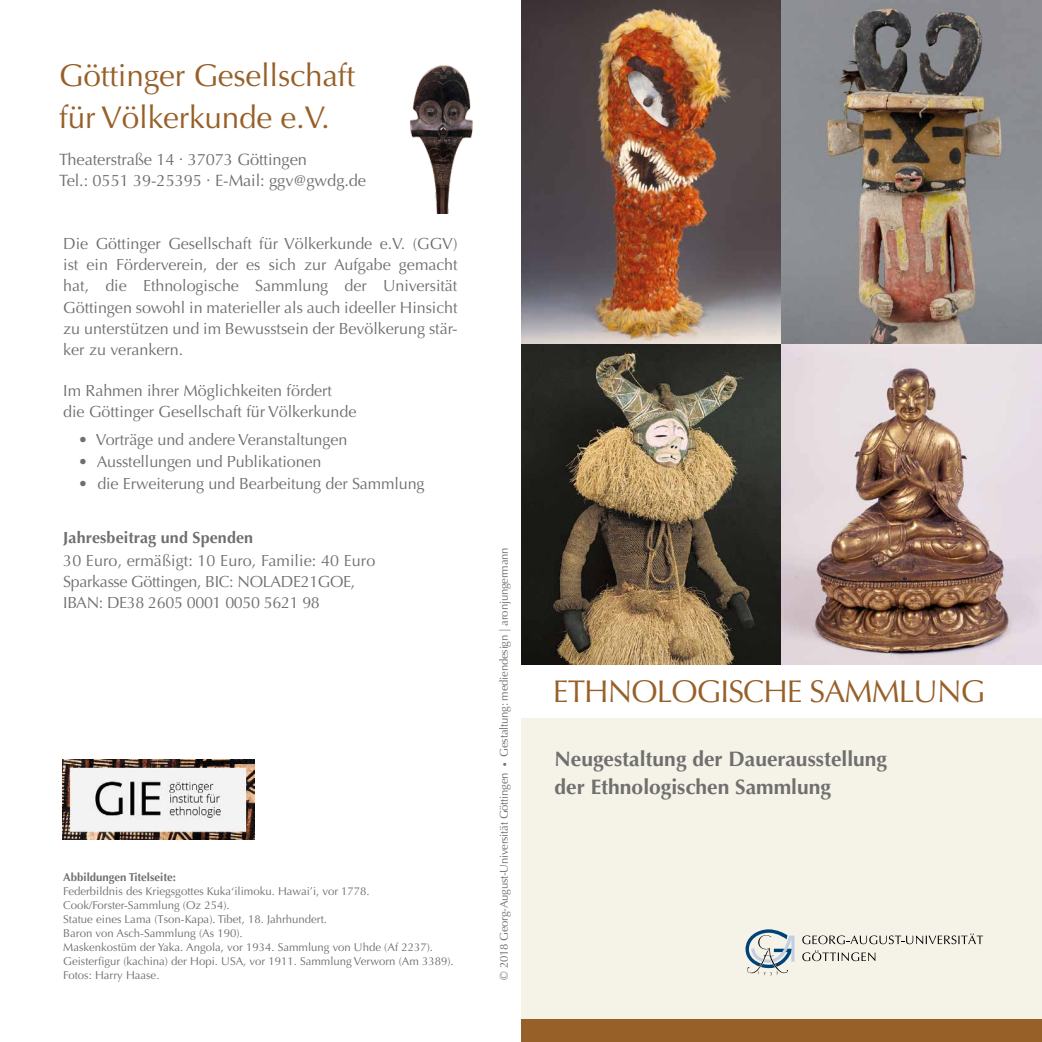
<style>
.page{position:relative;width:1042px;height:1042px;background:#fff}
.page>*{position:absolute;margin:0;border:0;box-sizing:border-box;transform-origin:0 0}
.t1{font:31.5px/42px "Optima";letter-spacing:-.005em;color:#976029}
.t2{font:31.5px "Optima";letter-spacing:-.03em;color:#976029}
.t3{font:700 21px/28px "Optima";color:#706f6f}
.t4{font:16.45px/20.8px "Optima";letter-spacing:-.005em;color:#706f6f}
.t5{font:16.1px/21.2px "Optima";letter-spacing:-.005em;color:#706f6f}
.t6{font:700 16.1px "Optima";letter-spacing:.005em;color:#706f6f}
.t7{font:11.38px/14px "Optima";color:#706f6f}
.t8{font:11.38px "Optima";letter-spacing:-.02em;color:#706f6f}
.t9{font:700 11.38px "Optima";color:#706f6f}
.s1{font-size:8.75px}
</style>
<div class="page">
<div style="left:521px;top:576px;width:521px;height:466px;background:#f5f3e7"></div>
<div style="left:521px;top:1019px;width:521px;height:23px;background:#976029"></div>
<svg style="left:745px;top:929px;width:49px;height:46px"></svg>
<svg style="left:802px;top:933px;width:181px;height:11px"></svg>
<svg style="left:802px;top:950px;width:73px;height:11px"></svg>
<div style="left:521px;top:665px;width:521px;height:52px;background:#fff"></div>
<img style="left:410px;top:65px;width:63px;height:148px">
<img style="left:521px;top:0;width:521px;height:665px">
<img style="left:63px;top:759px;width:191px;height:80px">
<h1 class="t1" style="left:59px;top:55px;width:297px">Göttinger Gesellschaft für Völkerkunde e.V.</h1>
<p class="t4" style="left:59px;top:149px;width:308px">Theaterstraße 14 . 37073 Göttingen<br>Tel.: 0551 39-25395 . E-Mail: ggv@gwdg.de</p>
<p class="t5" style="left:63px;top:233px;width:396px;text-align:justify">Die Göttinger Gesellschaft für Völkerkunde e.V. (GGV) ist ein Förderverein, der es sich zur Aufgabe gemacht hat, die Ethnologische Sammlung der Universität Göttingen sowohl in materieller als auch ideeller Hinsicht zu unterstützen und im Bewusstsein der Bevölkerung stär&shy;ker zu verankern.</p>
<p class="t5" style="left:63px;top:381px;width:295px;line-height:20.7px">Im Rahmen ihrer Möglichkeiten fördert die Göttinger Gesellschaft für Völkerkunde</p>
<p class="t5" style="left:78px;top:429px;width:271px">• Vorträge und andere Veranstaltungen</p>
<p class="t5" style="left:78px;top:451px;width:245px">• Ausstellungen und Publikationen</p>
<p class="t5" style="left:78px;top:473px;width:348px">• die Erweiterung und Bearbeitung der Sammlung</p>
<p class="t6" style="left:63px;top:528px;width:191px">Jahresbeitrag und Spenden</p>
<p class="t5" style="left:63px;top:550px;width:313px">30 Euro, ermäßigt: 10 Euro, Familie: 40 Euro<br>Sparkasse Göttingen, BIC: NOLADE21GOE,<br>IBAN: DE38 2605 0001 0050 5621 98</p>
<p class="t9" style="left:63px;top:870px;width:114px">Abbildungen Titelseite:</p>
<p class="t7" style="left:63px;top:884px;width:392px">Federbildnis des Kriegsgottes Kuka‘ilimoku. Hawai’i, vor 1778.<br>Cook/Forster-Sammlung (Oz 254).<br>Statue eines Lama (Tson-Kapa). Tibet, 18. Jahrhundert.<br>Baron von Asch-Sammlung (As 190).<br>Maskenkostüm der Yaka. Angola, vor 1934. Sammlung von Uhde (Af 2237).<br>Geisterfigur (kachina) der Hopi. USA, vor 1911. Sammlung Verworn (Am 3389).<br>Fotos: Harry Haase.</p>
<p class="t8" style="left:497px;top:979px;width:433px;rotate:-90deg">© 2018 Georg-August-Universität Göttingen <span class="s1">•</span> Gestaltung: mediendesign | aronjungermann</p>
<h1 class="t2" style="left:553px;top:672px;width:434px">ETHNOLOGISCHE SAMMLUNG</h1>
<h2 class="t3" style="left:554px;top:745px;width:334px">Neugestaltung der Dauerausstellung der Ethnologischen Sammlung</h2>
</div>
